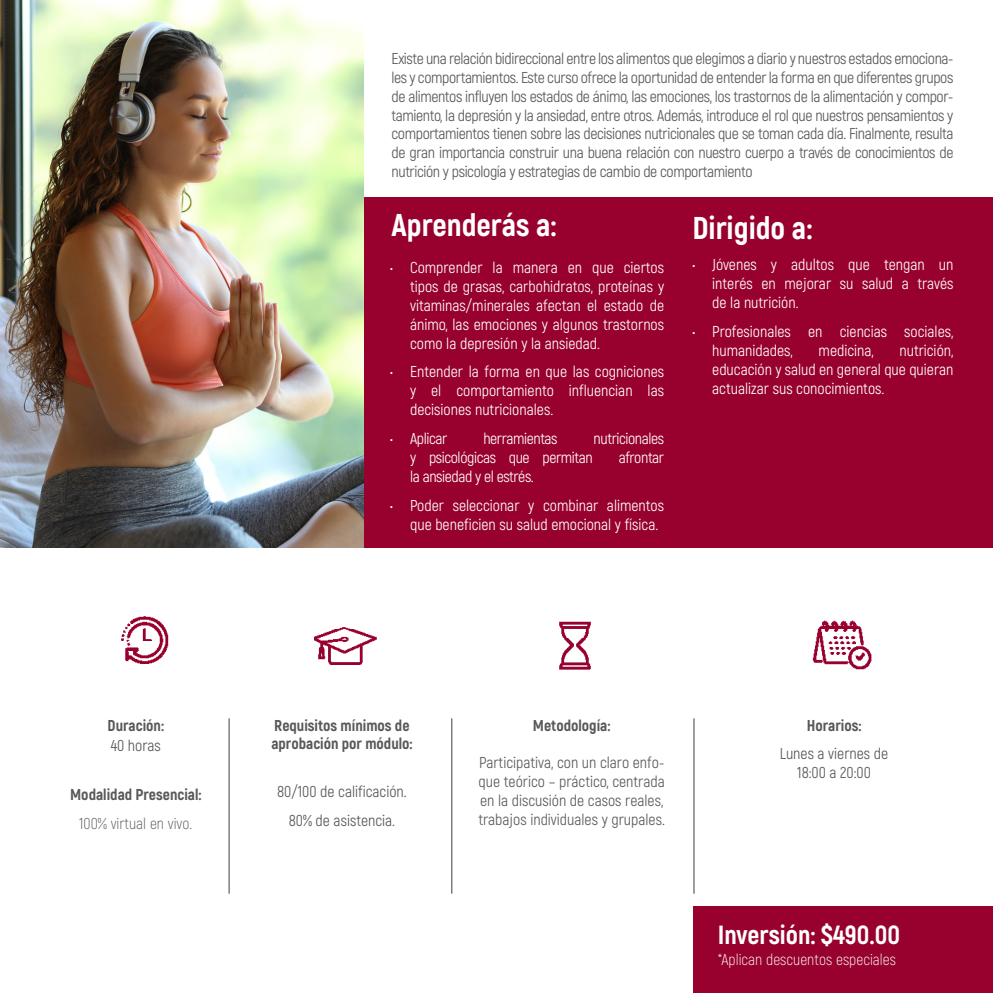
<style>
.page{position:relative;width:993px;height:993px;background:#fff}
.page>*{position:absolute;margin:0;border:0;box-sizing:border-box;transform-origin:0 0}
.t1{font:800 31.5px "Akrobat";color:#fff}
.t2{font:800 26.25px "Akrobat";color:#fff}
.t3{font:15.75px/18.9px "Akrobat";letter-spacing:-.025em;color:#57585a;text-align:justify}
.t4{font:15.75px/18.9px "Akrobat";color:#fff;text-align:justify}
.t5{font:15.75px/18.9px "Akrobat";color:#5c5a60;text-align:justify}
.t6{font:800 15.75px/18.9px "Akrobat";color:#57585a}
.t7{font:15.75px "Akrobat";letter-spacing:-.025em;color:#fff}
.t8{font:15.75px/28.9px "Akrobat";color:#57585a;text-align:center}
.t9{font:300 15.75px "Akrobat";color:#fff}
.t10{font:300 15.75px "Akrobat";color:#57585a}
</style>
<div class="page">
<div style="left:363px;top:197px;width:629px;height:350px;background:#98012d"></div>
<div style="left:693px;top:906px;width:299px;height:86px;background:#98012d"></div>
<hr style="left:229px;top:718px;width:1px;height:175px;background:#3e3e3f">
<hr style="left:451px;top:718px;width:1px;height:175px;background:#3e3e3f">
<hr style="left:693px;top:718px;width:1px;height:175px;background:#3e3e3f">
<img style="left:0;top:0;width:363px;height:547px">
<img style="left:559px;top:621px;width:32px;height:49px">
<img style="left:812px;top:620px;width:60px;height:50px">
<img style="left:314px;top:627px;width:63px;height:37px">
<img style="left:121px;top:616px;width:48px;height:48px">
<p class="t3" style="left:391px;top:49px;width:563px">Existe una relación bidireccional entre los alimentos que elegimos a diario y nuestros estados emociona&shy;les y comportamientos. Este curso ofrece la oportunidad de entender la forma en que diferentes grupos de alimentos influyen los estados de ánimo, las emociones, los trastornos de la alimentación y compor&shy;tamiento, la depresión y la ansiedad, entre otros. Además, introduce el rol que nuestros pensamientos y comportamientos tienen sobre las decisiones nutricionales que se toman cada día. Finalmente, resulta de gran importancia construir una buena relación con nuestro cuerpo a través de conocimientos de nutrición y psicología y estrategias de cambio de comportamiento</p>
<h1 class="t1" style="left:391px;top:205px;width:166px">Aprenderás a:</h1>
<h1 class="t1" style="left:692px;top:207px;width:121px">Dirigido a:</h1>
<p class="t4" style="left:410px;top:258px;width:255px;text-indent:-20px">• Comprender la manera en que ciertos tipos de grasas, carbohidratos, proteínas y vitaminas/minerales afectan el estado de ánimo, las emociones y algunos trastornos como la depresión y la ansiedad.</p>
<p class="t4" style="left:410px;top:362px;width:255px;text-indent:-20px">• Entender la forma en que las cogniciones y el comportamiento influencian las decisiones nutricionales.</p>
<p class="t7" style="left:390px;top:429px;width:59px">• Aplicar</p>
<p class="t7" style="left:483px;top:429px;width:76px">herramientas</p>
<p class="t7" style="left:593px;top:429px;width:72px">nutricionales</p>
<p class="t7" style="left:410px;top:448px;width:184px">y psicológicas que permitan</p>
<p class="t7" style="left:618px;top:448px;width:47px">afrontar</p>
<p class="t7" style="left:410px;top:467px;width:125px">la ansiedad y el estrés.</p>
<p class="t4" style="left:410px;top:495px;width:255px;text-indent:-20px">• Poder seleccionar y combinar alimentos que beneficien su salud emocional y física.</p>
<p class="t4" style="left:712px;top:255px;width:243px;text-indent:-20px">• Jóvenes y adultos que tengan un interés en mejorar su salud a través de la nutrición.</p>
<p class="t4" style="left:712px;top:322px;width:243px;text-indent:-20px">• Profesionales en ciencias sociales, humanidades,</p>
<p class="t4" style="left:818px;top:341px;width:57px">medicina,</p>
<p class="t4" style="left:712px;top:341px;width:242px;text-indent:187px">nutrición, educación y salud en general que quieran actualizar sus conocimientos.</p>
<p class="t6" style="left:108px;top:715px;width:58px">Duración:</p>
<p class="t3" style="left:111px;top:735px;width:52px">40 horas</p>
<p class="t6" style="left:70px;top:784px;width:133px">Modalidad Presencial:</p>
<p class="t10" style="left:79px;top:814px;width:114px">100% virtual en vivo.</p>
<p class="t6" style="left:271px;top:715px;width:143px">Requisitos mínimos de aprobación por módulo:</p>
<p class="t8" style="left:277px;top:777px;width:131px">80/100 de calificación.<br>80% de asistencia.</p>
<p class="t6" style="left:532px;top:715px;width:79px">Metodología:</p>
<p class="t5" style="left:478px;top:753px;width:188px">Participativa, con un claro enfo&shy;que teórico – práctico, centrada en la discusión de casos reales, trabajos individuales y grupales.</p>
<p class="t6" style="left:806px;top:715px;width:56px">Horarios:</p>
<p class="t8" style="left:779px;top:744px;width:110px;line-height:18.9px">Lunes a viernes de<br>18:00 a 20:00</p>
<h2 class="t2" style="left:717px;top:917px;width:184px">Inversión: $490.00</h2>
<p class="t9" style="left:717px;top:949px;width:180px">*Aplican descuentos especiales</p>
</div>
